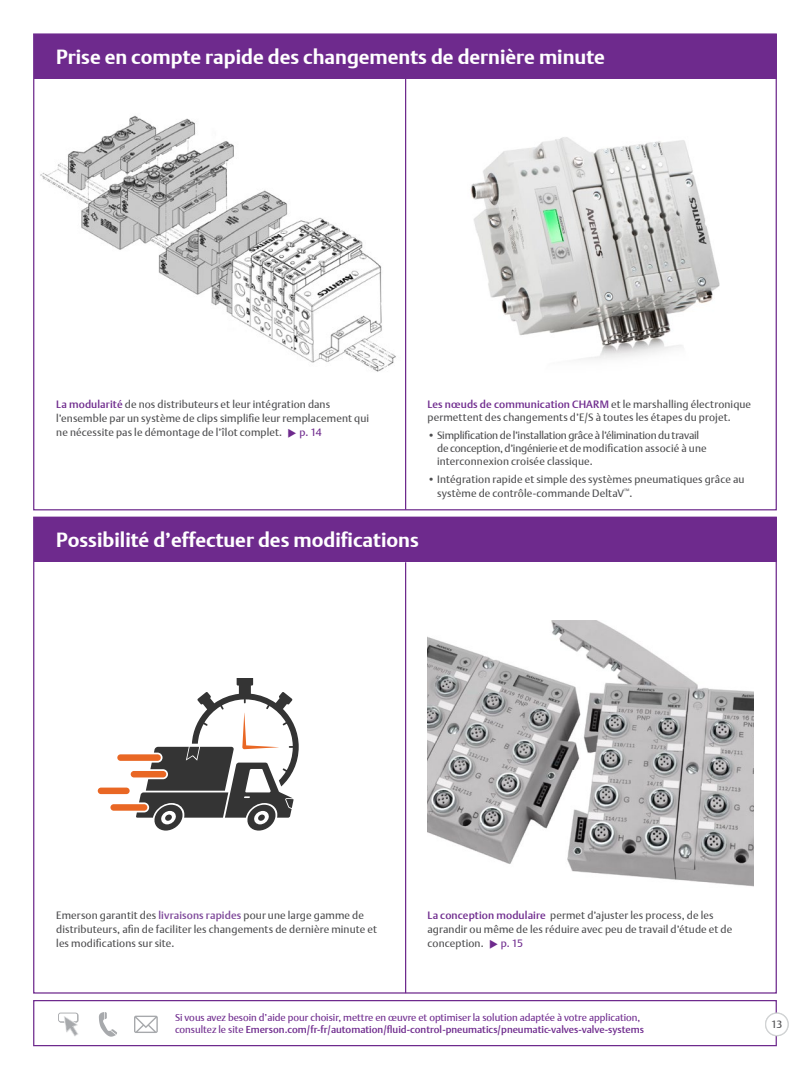
<style>
.page{position:relative;width:810px;height:1080px;background:#fff}
.page>*{position:absolute;margin:0;border:0;box-sizing:border-box;transform-origin:0 0}
.t1{font:20px "DTL Argo T Bold";color:#fff}
.t2{font:10.62px/13.8px "DTL Argo T";letter-spacing:.01em;color:#4d4d4f}
.t3{font:10.62px/13.5px "DTL Argo T";letter-spacing:-.015em;color:#4d4d4f}
.t4{font:500 10px "DTL Argo T";color:#6e2a8d}
.t5{font:10px "DTL Argo T";color:#6e2a8d}
.s1{font-weight:500;color:#6e2a8d}
.s2{color:#6e2a8d}
.s3{font-weight:500;color:#7d4799}
.s4{font-weight:400}
</style>
<div class="page">
<svg style="left:99px;top:1012px;width:18px;height:25px"></svg>
<svg style="left:134px;top:1016px;width:24px;height:17px"></svg>
<svg style="left:58px;top:1013px;width:21px;height:23px"></svg>
<img style="left:40px;top:115px;width:356px;height:257px">
<img style="left:471px;top:137px;width:249px;height:223px">
<div style="left:33px;top:1000px;width:744px;height:46px;border:1px solid #6e2a8d"></div>
<div style="left:766px;top:1013px;width:22px;height:23px;background:#fff;border-radius:50%"></div>
<div style="left:765px;top:1012px;width:24px;height:24px;border:1px solid #d1d3d4;border-radius:50%"></div>
<div style="left:34px;top:34px;width:742px;height:45px;background:#6e2a8d"></div>
<hr style="left:405px;top:79px;width:1px;height:431px;background:#6e2a8d">
<div style="left:34px;top:517px;width:742px;height:45px;background:#6e2a8d"></div>
<hr style="left:405px;top:562px;width:1px;height:431px;background:#6e2a8d">
<img style="left:428px;top:620px;width:326px;height:267px">
<svg style="left:136px;top:678px;width:163px;height:153px"></svg>
<div style="left:165px;top:815px;width:7px;height:6px;background:#343434;border-radius:3px"></div>
<div style="left:110px;top:804px;width:37px;height:7px;background:#e96724;border-radius:3px"></div>
<div style="left:131px;top:771px;width:35px;height:6px;background:#e96724;border-radius:3px"></div>
<div style="left:98px;top:788px;width:32px;height:6px;background:#e96724;border-radius:3px"></div>
<div style="left:117px;top:754px;width:44px;height:7px;background:#e96724;border-radius:3px"></div>
<p class="t1" style="left:56px;top:45px;width:550px">Prise en compte rapide des changements de dernière minute</p>
<p class="t2" style="left:56px;top:397px;width:314px"><span class="s1">La modularité</span> de nos distributeurs et leur intégration dans l’ensemble par un système de clips simplifie leur remplacement qui ne nécessite pas le démontage de l’îlot complet. <span class="s2">◆ p. 14</span></p>
<p class="t2" style="left:428px;top:398px;width:325px;line-height:13.1px"><span class="s1">Les nœuds de communication CHARM</span> et le marshalling électronique permettent des changements d’E/S à toutes les étapes du projet.</p>
<p class="t3" style="left:437px;top:428px;width:271px;text-indent:-10px">• Simplification de l’installation grâce à l’élimination du travail de conception, d’ingénierie et de modification associé à une interconnexion croisée classique.</p>
<p class="t2" style="left:437px;top:472px;width:309px;text-indent:-10px">• Intégration rapide et simple des systèmes pneumatiques grâce au système de contrôle-commande DeltaV<sup>™</sup>.</p>
<p class="t1" style="left:56px;top:529px;width:364px">Possibilité d’effectuer des modifications</p>
<p class="t2" style="left:56px;top:908px;width:322px">Emerson garantit des <span class="s3">livraisons rapides</span> pour une large gamme de distributeurs, afin de faciliter les changements de dernière minute et les modifications sur site.</p>
<p class="t2" style="left:428px;top:908px;width:306px"><span class="s1">La conception modulaire</span> permet d’ajuster les process, de les agrandir ou même de les réduire avec peu de travail d’étude et de conception. <span class="s2">◆ p. 15</span></p>
<p class="t5" style="left:175px;top:1011px;width:467px">Si vous avez besoin d’aide pour choisir, mettre en œuvre et optimiser la solution adaptée à votre application,</p>
<p class="t4" style="left:175px;top:1024px;width:470px"><span class="s4">consultez le site</span> Emerson.com/fr-fr/automation/fluid-control-pneumatics/pneumatic-valves-valve-systems</p>
<p class="t2" style="left:771px;top:1018px;width:13px">13</p>
</div>
